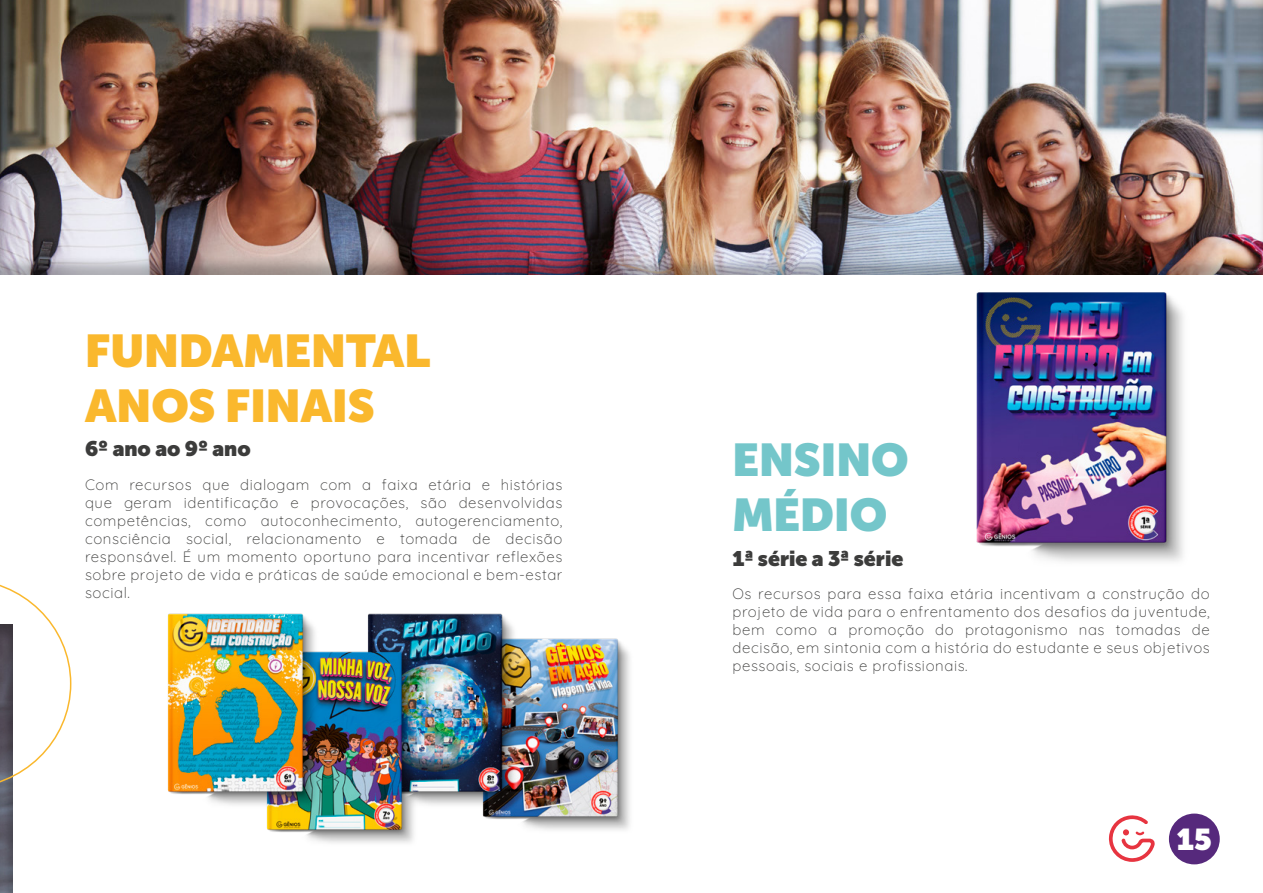
<style>
.page{position:relative;width:1263px;height:893px;background:#fff}
.page>*{position:absolute;margin:0;border:0;box-sizing:border-box;transform-origin:0 0}
.t1{font:900 45.6px/54.8px "Museo Sans Display";color:#fab82d}
.t2{font:900 45.6px/54.8px "Museo Sans Display";color:#74c6ca}
.t3{font:900 30px "Museo Sans Display";color:#fff}
.t4{font:900 21px "Museo Sans Display";color:#3c3c3b}
.t5{font:300 15px/18px "Quicksand";letter-spacing:.04em;color:#3c3c3b;text-align:justify}
</style>
<div class="page">
<div style="left:1169px;top:814px;width:51px;height:50px;background:#56297c;border-radius:50%"></div>
<svg style="left:1108px;top:815px;width:47px;height:47px"></svg>
<div style="left:0;top:614px;width:34px;height:279px;background:#000;opacity:.26"></div>
<svg style="left:0;top:584px;width:71px;height:205px"></svg>
<div style="left:0;top:0;width:1263px;height:275px;background:#000;opacity:.26"></div>
<img style="left:482px;top:638px;width:148px;height:192px">
<img style="left:367px;top:613px;width:163px;height:197px">
<img style="left:266px;top:640px;width:163px;height:203px">
<img style="left:167px;top:613px;width:163px;height:197px">
<img style="left:965px;top:229px;width:241px;height:333px">
<h1 class="t1" style="left:85px;top:324px;width:347px">FUNDAMENTAL<br>ANOS FINAIS</h1>
<h3 class="t4" style="left:85px;top:437px;width:167px">6º ano ao 9º ano</h3>
<p class="t5" style="left:85px;top:474px;width:479px">Com recursos que dialogam com a faixa etária e histórias que geram identificação e provocações, são desenvolvidas competências, como autoconhecimento, autogerenciamento, consciência social, relacionamento e tomada de decisão responsável. É um momento oportuno para incentivar reflexões sobre projeto de vida e práticas de saúde emocional e bem-estar social.</p>
<h1 class="t2" style="left:732px;top:433px;width:178px">ENSINO<br>MÉDIO</h1>
<h3 class="t4" style="left:732px;top:546px;width:172px">1ª série a 3ª série</h3>
<p class="t5" style="left:732px;top:583px;width:479px">Os recursos para essa faixa etária incentivam a construção do projeto de vida para o enfrentamento dos desafios da juventude, bem como a promoção do protagonismo nas tomadas de decisão, em sintonia com a história do estudante e seus objetivos pessoais, sociais e profissionais.</p>
<h2 class="t3" style="left:1177px;top:822px;width:36px">15</h2>
</div>
